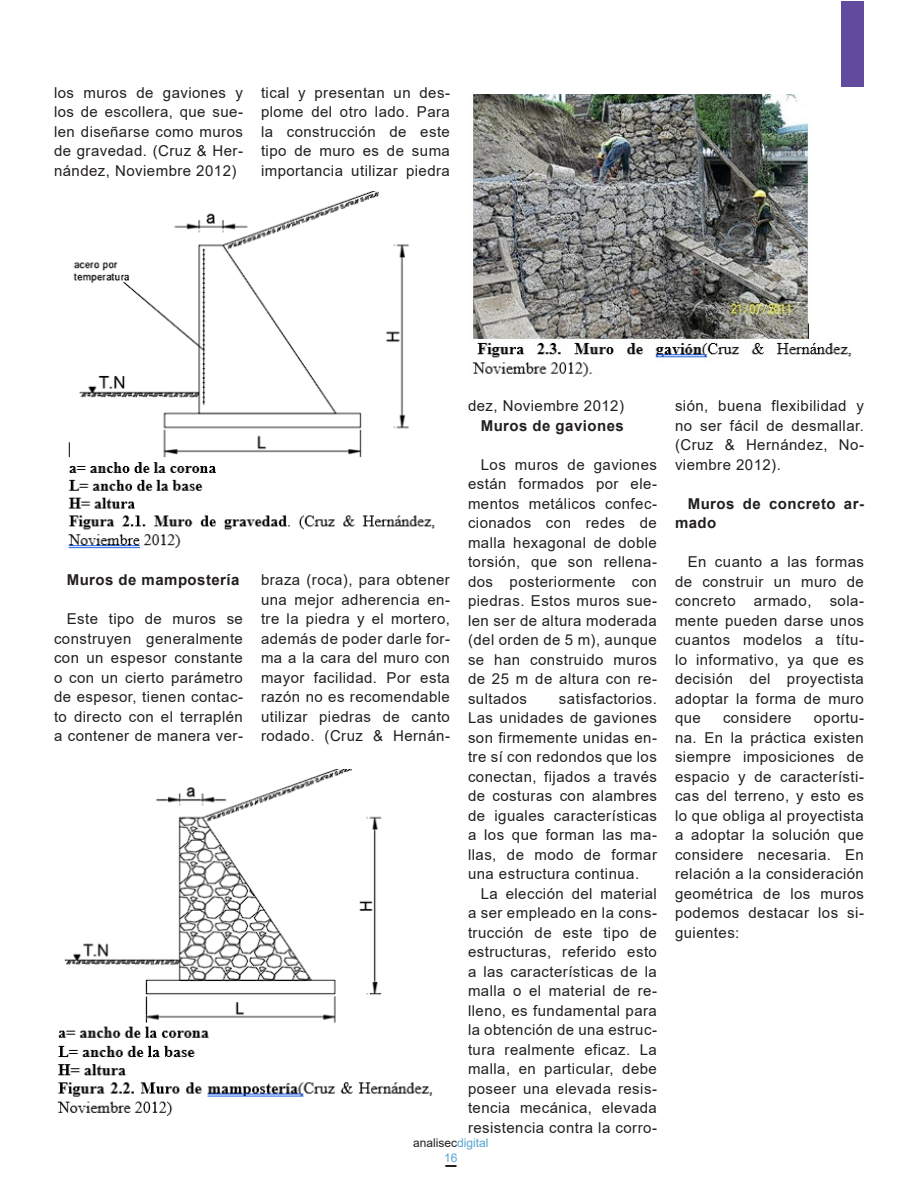
<style>
.page{position:relative;width:918px;height:1188px;background:#fff}
.page>*{position:absolute;margin:0;border:0;box-sizing:border-box;transform-origin:0 0}
.t1{font:15px/19.5px "Arial";letter-spacing:.03em;color:#231f20;text-align:justify}
.t2{font:700 15px/19.5px "Arial";letter-spacing:.03em;color:#231f20}
.t3{font:12px "Arial";color:#231f20}
.t4{font:12px "Arial";color:#53a3d1}
.s1{color:#53a3d1}
</style>
<div class="page">
<img style="left:68px;top:191px;width:367px;height:358px">
<img style="left:57px;top:770px;width:376px;height:346px">
<img style="left:472px;top:94px;width:380px;height:283px">
<svg style="left:445px;top:1165px;width:12px;height:2px"></svg>
<div style="left:842px;top:1px;width:22px;height:86px;background:#624a9e"></div>
<p class="t1" style="left:54px;top:83px;width:190px">los muros de gaviones y los de escollera, que sue&shy;len diseñarse como muros de gravedad. (Cruz &amp; Her&shy;nández, Noviembre 2012)</p>
<p class="t1" style="left:261px;top:83px;width:190px">tical y presentan un des&shy;plome del otro lado. Para la construcción de este tipo de muro es de suma importancia utilizar piedra</p>
<p class="t2" style="left:67px;top:571px;width:174px">Muros de mampostería</p>
<p class="t1" style="left:54px;top:609px;width:190px;text-indent:13px">Este tipo de muros se construyen generalmente con un espesor constante o con un cierto parámetro de espesor, tienen contac&shy;to directo con el terraplén a contener de manera ver-</p>
<p class="t1" style="left:261px;top:570px;width:190px">braza (roca), para obtener una mejor adherencia en&shy;tre la piedra y el mortero, además de poder darle for&shy;ma a la cara del muro con mayor facilidad. Por esta razón no es recomendable utilizar piedras de canto rodado. (Cruz &amp; Hernán-</p>
<p class="t1" style="left:468px;top:396px;width:158px">dez, Noviembre 2012)</p>
<p class="t2" style="left:481px;top:416px;width:145px">Muros de gaviones</p>
<p class="t1" style="left:468px;top:455px;width:190px;text-indent:13px">Los muros de gaviones están formados por ele&shy;mentos metálicos confec&shy;cionados con redes de malla hexagonal de doble torsión, que son rellena&shy;dos posteriormente con piedras. Estos muros sue&shy;len ser de altura moderada (del orden de 5 m), aunque se han construido muros de 25 m de altura con re&shy;sultados</p>
<p class="t1" style="left:468px;top:689px;width:190px;text-indent:91px">satisfactorios.<br>Las unidades de gaviones son firmemente unidas en&shy;tre sí con redondos que los conectan, fijados a través de costuras con alambres de iguales características a los que forman las ma&shy;llas, de modo de formar una estructura continua.</p>
<p class="t1" style="left:468px;top:884px;width:190px;text-indent:13px">La elección del material a ser empleado en la cons&shy;trucción de este tipo de estructuras, referido esto a las características de la malla o el material de re&shy;lleno, es fundamental para la obtención de una estruc&shy;tura realmente eficaz. La malla, en particular, debe poseer una elevada resis&shy;tencia mecánica, elevada resistencia contra la corro-</p>
<p class="t3" style="left:413px;top:1135px;width:77px">analisec<span class="s1">digital</span></p>
<p class="t4" style="left:444px;top:1149px;width:15px">16</p>
<p class="t1" style="left:675px;top:396px;width:190px">sión, buena flexibilidad y no ser fácil de desmallar. (Cruz &amp; Hernández, No&shy;viembre 2012).</p>
<p class="t2" style="left:675px;top:494px;width:190px;text-indent:13px">Muros de concreto ar&shy;mado</p>
<p class="t1" style="left:675px;top:552px;width:190px;text-indent:13px">En cuanto a las formas de construir un muro de concreto armado, sola&shy;mente pueden darse unos cuantos modelos a títu&shy;lo informativo, ya que es decisión del proyectista adoptar la forma de muro que</p>
<p class="t1" style="left:723px;top:708px;width:70px">considere</p>
<p class="t1" style="left:675px;top:708px;width:190px;text-indent:139px">oportu&shy;na. En la práctica existen siempre imposiciones de espacio y de característi&shy;cas del terreno, y esto es lo que obliga al proyectista a adoptar la solución que considere necesaria. En relación a la consideración geométrica de los muros podemos destacar los si&shy;guientes:</p>
</div>
